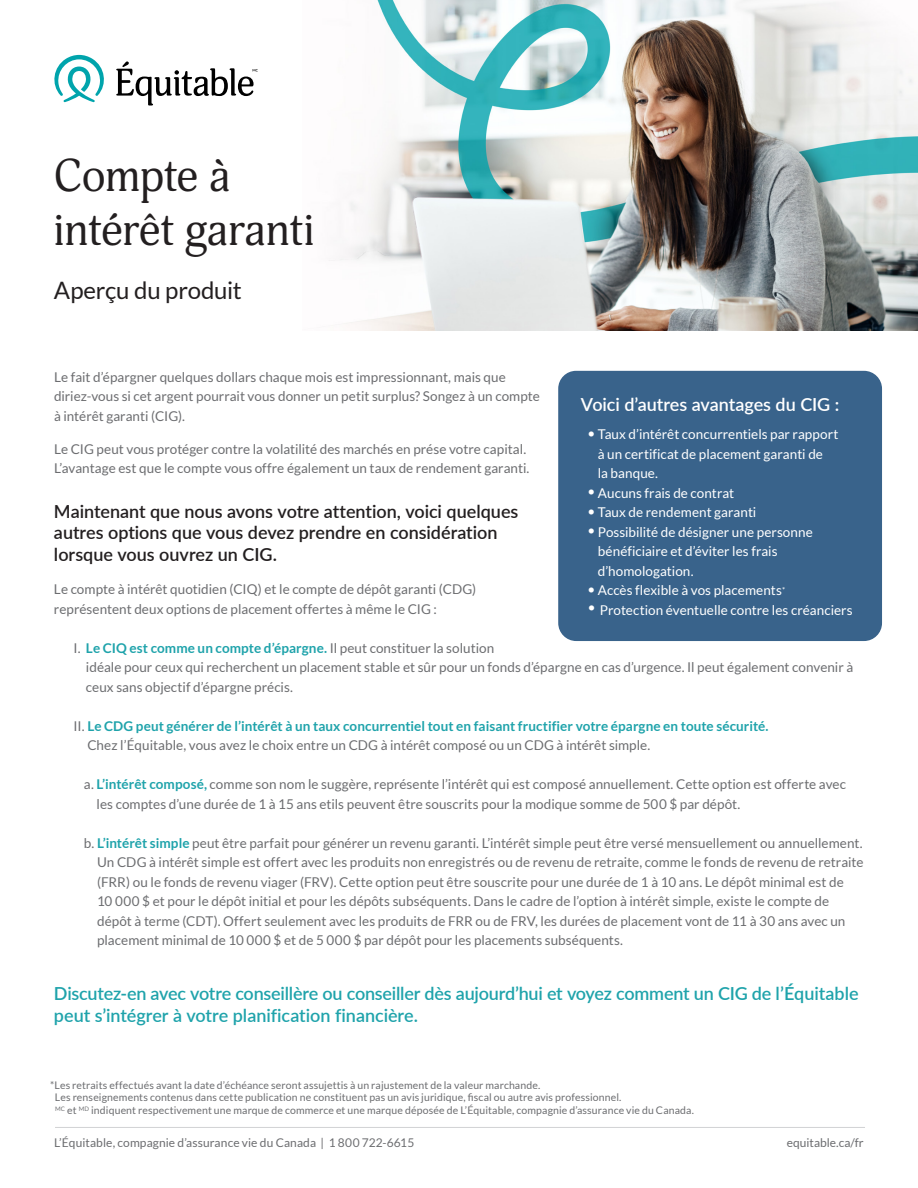
<style>
.page{position:relative;width:918px;height:1188px;background:#fff}
.page>*{position:absolute;margin:0;border:0;box-sizing:border-box;transform-origin:0 0}
.Equitable{font:45px/54px "Adonis";letter-spacing:-.015em;color:#231f20}
.Equitable-2{font:24px "Lato";letter-spacing:-.01em;color:#231f20}
.Equitable-3{font:600 18px/22.5px "Lato";letter-spacing:-.01em;color:#1fa3ab}
.Equitable-4{font:600 18px/21.8px "Lato";color:#231f20}
.Equitable-5{font:600 18px "Lato";letter-spacing:-.005em;color:#fff}
.Equitable-6{font:13.5px/19.5px "Lato";letter-spacing:.005em;color:#6c6d70}
.Equitable-7{font:13.5px/19.5px "Lato";color:#fff}
.Equitable-8{font:700 13.5px/19.5px "Lato";letter-spacing:.005em;color:#1fa3ab}
.t1{font:12px "Lato";letter-spacing:.005em;color:#6c6d70}
.Equitable-9{font:10.5px "Lato";letter-spacing:.01em;color:#6c6d70}
.s1{font-size:7.8px}
.s2{font-family:"Futura Std";font-weight:300}
.s3{font-weight:700;color:#1fa3ab}
.s4{font-weight:400;color:#6c6d70}
</style>
<div class="page">
<svg style="left:54px;top:55px;width:50px;height:47px"></svg>
<svg style="left:116px;top:61px;width:142px;height:45px"></svg>
<img style="left:329px;top:0;width:589px;height:330px">
<div style="left:558px;top:371px;width:324px;height:270px;background:#39638b;border-radius:18px"></div>
<hr style="left:55px;top:1127px;width:810px;height:1px;background:#d1d2d4">
<p class="Equitable" style="left:54px;top:150px;width:262px">Compte à intérêt garanti</p>
<p class="Equitable-2" style="left:54px;top:277px;width:189px">Aperçu du produit</p>
<p class="Equitable-6" style="left:54px;top:367px;width:487px">Le fait d’épargner quelques dollars chaque mois est impressionnant, mais que diriez-vous si cet argent pourrait vous donner un petit surplus? Songez à un compte à intérêt garanti (CIG).</p>
<p class="Equitable-6" style="left:54px;top:439px;width:477px">Le CIG peut vous protéger contre la volatilité des marchés en prése votre capital.<br>L’avantage est que le compte vous offre également un taux de rendement garanti.</p>
<p class="Equitable-5" style="left:581px;top:391px;width:260px">Voici d’autres avantages du CIG :</p>
<p class="Equitable-7" style="left:598px;top:424px;width:242px;text-indent:-10px">• Taux d’intérêt concurrentiels par rapport à un certificat de placement garanti de<br>la banque.</p>
<p class="Equitable-7" style="left:587px;top:483px;width:148px">• Aucuns frais de contrat</p>
<p class="Equitable-7" style="left:587px;top:502px;width:171px">• Taux de rendement garanti</p>
<p class="Equitable-7" style="left:598px;top:522px;width:217px;text-indent:-10px">• Possibilité de désigner une personne bénéficiaire et d’éviter les frais d’homologation.</p>
<p class="Equitable-7" style="left:587px;top:580px;width:199px">• Accès flexible à vos placements<span class="s1">*</span></p>
<p class="Equitable-7" style="left:587px;top:600px;width:267px"><span class="s2">•</span> Protection éventuelle contre les créanciers</p>
<p class="Equitable-4" style="left:54px;top:500px;width:466px">Maintenant que nous avons votre attention, voici quelques autres options que vous devez prendre en considération lorsque vous ouvrez un CIG.</p>
<p class="Equitable-6" style="left:54px;top:580px;width:424px">Le compte à intérêt quotidien (CIQ) et le compte de dépôt garanti (CDG) représentent deux options de placement offertes à même le CIG :</p>
<p class="Equitable-6" style="left:86px;top:638px;width:769px;text-indent:-12px">I. <span class="s3">Le CIQ est comme un compte d’épargne.</span> Il peut constituer la solution<br>idéale pour ceux qui recherchent un placement stable et sûr pour un fonds d’épargne en cas d’urgence. Il peut également convenir à ceux sans objectif d’épargne précis.</p>
<p class="Equitable-8" style="left:87px;top:716px;width:683px;text-indent:-14px"><span class="s4">II.</span> Le CDG peut générer de l’intérêt à un taux concurrentiel tout en faisant fructifier votre épargne en toute sécurité.<br><span class="s4">Chez l’Équitable, vous avez le choix entre un CDG à intérêt composé ou un CDG à intérêt simple.</span></p>
<p class="Equitable-6" style="left:97px;top:775px;width:751px;text-indent:-13px">a. <span class="s3">L’intérêt composé,</span> comme son nom le suggère, représente l’intérêt qui est composé annuellement. Cette option est offerte avec les comptes d’une durée de 1 à 15 ans etils peuvent être souscrits pour la modique somme de 500 $ par dépôt.</p>
<p class="Equitable-6" style="left:97px;top:833px;width:768px;text-indent:-13px">b. <span class="s3">L’intérêt simple</span> peut être parfait pour générer un revenu garanti. L’intérêt simple peut être versé mensuellement ou annuellement.<br>Un CDG à intérêt simple est offert avec les produits non enregistrés ou de revenu de retraite, comme le fonds de revenu de retraite (FRR) ou le fonds de revenu viager (FRV). Cette option peut être souscrite pour une durée de 1 à 10 ans. Le dépôt minimal est de<br>10 000 $ et pour le dépôt initial et pour les dépôts subséquents. Dans le cadre de l’option à intérêt simple, existe le compte de dépôt à terme (CDT). Offert seulement avec les produits de FRR ou de FRV, les durées de placement vont de 11 à 30 ans avec un placement minimal de 10 000 $ et de 5 000 $ par dépôt pour les placements subséquents.</p>
<p class="Equitable-3" style="left:54px;top:981px;width:806px">Discutez-en avec votre conseillère ou conseiller dès aujourd’hui et voyez comment un CIG de l’Équitable peut s’intégrer à votre planification financière.</p>
<p class="Equitable-9" style="left:50px;top:1079px;width:492px">*Les retraits effectués avant la date d’échéance seront assujettis à un rajustement de la valeur marchande.</p>
<p class="Equitable-9" style="left:55px;top:1092px;width:568px">Les renseignements contenus dans cette publication ne constituent pas un avis juridique, fiscal ou autre avis professionnel.</p>
<p class="Equitable-9" style="left:55px;top:1104px;width:640px"><sup>MC</sup> et <sup>MD</sup> indiquent respectivement une marque de commerce et une marque déposée de L’Équitable, compagnie d’assurance vie du Canada.</p>
<p class="t1" style="left:54px;top:1136px;width:362px">L’Équitable, compagnie d’assurance vie du Canada | 1 800 722-6615</p>
<p class="t1" style="left:787px;top:1136px;width:78px">equitable.ca/fr</p>
</div>
